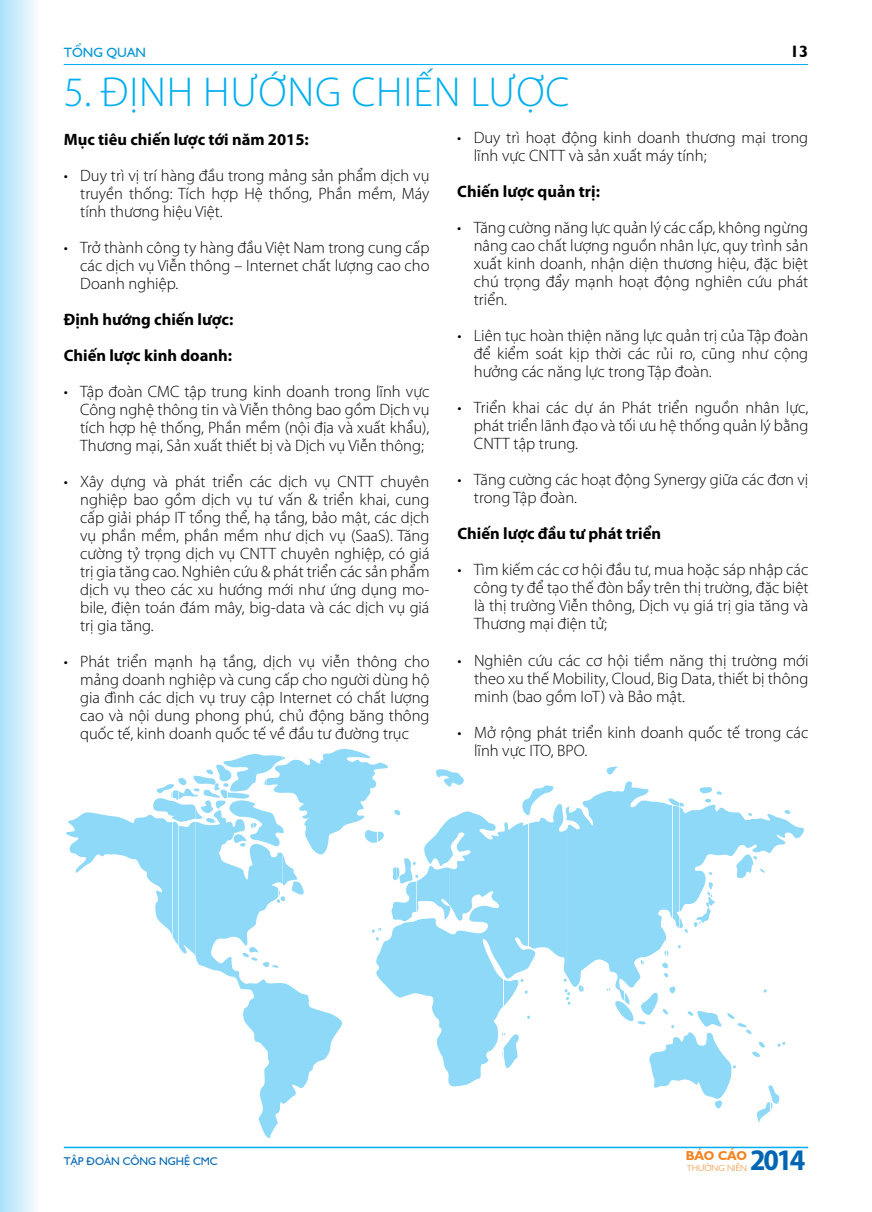
<style>
.page{position:relative;width:872px;height:1212px;background:#fff}
.page>*{position:absolute;margin:0;border:0;box-sizing:border-box;transform-origin:0 0}
.t1{font:300 42px "Myriad Pro";letter-spacing:.02em;color:#00aeef}
.t2{font:700 semi-condensed 30px "Myriad Pro";color:#0066b3}
.t3{font:300 16.5px/18px "Myriad Pro";color:#000;text-align:justify}
.t4{font:700 16.5px/36px "Myriad Pro";color:#000}
.t5{font:16.5px "Humanist 521 Bold VU";color:#000}
.t6{font:13.5px "Humanist 521 VU";color:#0096d6}
.t7{font:13.05px "Humanist 521 Bold VU";color:#f58220}
.t8{font:11.25px "Humanist 521 VU";color:#0066b3}
.t9{font:8.85px "Humanist 521 Light VU";color:#f58220}
</style>
<div class="page">
<hr style="left:64px;top:1147px;width:744px;height:1px;background:#00aeef">
<hr style="left:64px;top:64px;width:744px;height:1px;background:#00aeef">
<div style="left:0;top:0;width:39px;height:1212px;background:linear-gradient(to right,#abe0fa,#f9fcff)"></div>
<svg style="left:66px;top:749px;width:738px;height:389px"></svg>
<p class="t6" style="left:64px;top:42px;width:84px">TỔNG QUAN</p>
<p class="t5" style="left:790px;top:38px;width:19px">13</p>
<h1 class="t1" style="left:64px;top:67px;width:507px">5. Địn h hướng chiến lược</h1>
<p class="t3" style="left:474px;top:129px;width:336px;text-indent:-16px">• Duy trì hoạt động kinh doanh thương mại trong lĩnh vực CNTT và sản xuất máy tính;</p>
<p class="t4" style="left:457px;top:173px;width:144px">Chiến lược quản trị:</p>
<p class="t3" style="left:474px;top:219px;width:336px;text-indent:-16px">• Tăng cường năng lực quản lý các cấp, không ngừng nâng cao chất lượng nguồn nhân lực, quy trình sản xuất kinh doanh, nhận diện thương hiệu, đặc biệt chú trọng đẩy mạnh hoạt động nghiên cứu phát triển.</p>
<p class="t3" style="left:474px;top:327px;width:336px;text-indent:-17px">• Liên tục hoàn thiện năng lực quản trị của Tập đoàn để kiểm soát kịp thời các rủi ro, cũng như cộng hưởng các năng lực trong Tập đoàn.</p>
<p class="t3" style="left:474px;top:399px;width:336px;text-indent:-16px">• Triển khai các dự án Phát triển nguồn nhân lực, phát triển lãnh đạo và tối ưu hệ thống quản lý bằng CNTT tập trung.</p>
<p class="t3" style="left:474px;top:471px;width:336px;text-indent:-17px">• Tăng cường các hoạt động Synergy giữa các đơn vị trong Tập đoàn.</p>
<p class="t4" style="left:457px;top:515px;width:205px">Chiến lược đầu tư phát triển</p>
<p class="t3" style="left:474px;top:561px;width:336px;text-indent:-16px">• Tìm kiếm các cơ hội đầu tư, mua hoặc sáp nhập các công ty để tạo thế đòn bẩy trên thị trường, đặc biệt là thị trường Viễn thông, Dịch vụ giá trị gia tăng và Thương mại điện tử;</p>
<p class="t3" style="left:474px;top:651px;width:336px;text-indent:-17px">• Nghiên cứu các cơ hội tiềm năng thị trường mới theo xu thế Mobility, Cloud, Big Data, thiết bị thông minh (bao gồm IoT) và Bảo mật.</p>
<p class="t3" style="left:474px;top:723px;width:336px;text-indent:-17px">• Mở rộng phát triển kinh doanh quốc tế trong các lĩnh vực ITO, BPO.</p>
<p class="t4" style="left:64px;top:121px;width:246px">Mục tiêu chiến lược tới năm 2015:</p>
<p class="t3" style="left:80px;top:166px;width:351px;text-indent:-16px">• Duy trì vị trí hàng đầu trong mảng sản phẩm dịch vụ truyền thống: Tích hợp Hệ thống, Phần mềm, Máy tính thương hiệu Việt.</p>
<p class="t3" style="left:80px;top:238px;width:351px;text-indent:-16px">• Trở thành công ty hàng đầu Việt Nam trong cung cấp các dịch vụ Viễn thông – I nternet chất lượng cao cho Doanh nghiệp.</p>
<p class="t4" style="left:64px;top:301px;width:171px">Định hướng chiến lược:<br>Chiến lược kinh doanh:</p>
<p class="t3" style="left:80px;top:382px;width:351px;text-indent:-16px">• Tập đoàn CMC tập trung kinh doanh trong lĩnh vực Công nghệ thông tin và Viễn thông bao gồm Dịch vụ tích hợp hệ thống, Phần mềm (nội địa và xuất khẩu), Thương mại, Sản xuất thiết bị và Dịch vụ Viễn thông;</p>
<p class="t3" style="left:80px;top:472px;width:351px;text-indent:-16px">• Xây dựng và phát triển các dịch vụ CNTT chuyên nghiệp bao gồm dịch vụ tư vấn &amp; triển khai, cung cấp giải pháp IT tổng thể, hạ tầng, bảo mật, các dịch vụ phần mềm, phần mềm như dịch vụ (SaaS). Tăng cường tỷ trọng dịch vụ CNTT chuyên nghiệp, có giá trị gia tăng cao. Nghiên cứu &amp; phát triển các sản phẩm dịch vụ theo các xu hướng mới như ứng dụng mo&shy;bile, điện toán đám mây, big-data và các dịch vụ giá trị gia tăng.</p>
<p class="t3" style="left:80px;top:652px;width:351px;text-indent:-16px">• Phát triển mạnh hạ tầng, dịch vụ viễn thông cho mảng doanh nghiệp và cung cấp cho người dùng hộ gia đình các dịch vụ truy cập I nternet có chất lượng cao và nội dung phong phú, chủ động băng thông quốc tế, kinh doanh quốc tế về đầu tư đường trục</p>
<p class="t8" style="left:64px;top:1153px;width:155px">TẬP ĐOÀN CÔNG NGHỆ CMC</p>
<p class="t7" style="left:686px;top:1145px;width:63px">BÁO CÁO</p>
<p class="t9" style="left:686px;top:1161px;width:62px">THƯỜNG NIÊN</p>
<h2 class="t2" style="left:750px;top:1141px;width:57px">2014</h2>
</div>
